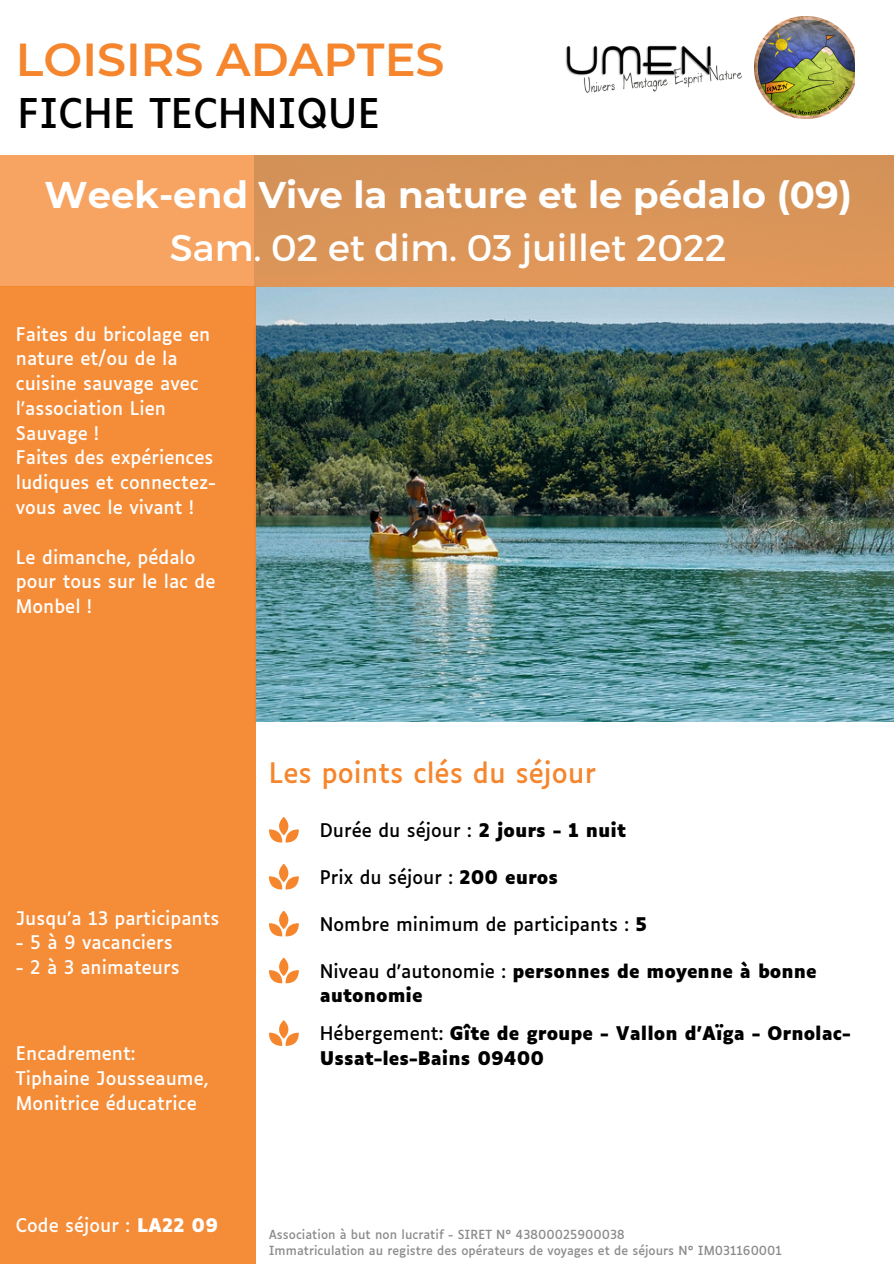
<style>
.page{position:relative;width:894px;height:1264px;background:#fff}
.page>*{position:absolute;margin:0;border:0;box-sizing:border-box;transform-origin:0 0}
.t1{font:600 46.05px "Montserrat";color:#f5862d}
.t2{font:39.15px "Luciole";color:#000}
.t3{font:700 37.05px "Montserrat";color:#fff}
.t4{font:37.05px "Montserrat";color:#fff}
.t5{font:27px "Luciole";color:#f5862d}
.t6{font:18px/24.8px "Luciole";color:#fff}
.t7{font:700 18px/24.8px "Luciole";color:#000}
.t8{font:18px "Luciole";color:#000}
.t9{font:12px "Luciole";color:#8a8b8a}
.s1{font-weight:700}
.s2{font-weight:400}
</style>
<div class="page">
<img style="left:256px;top:286px;width:637px;height:436px">
<svg style="left:0;top:155px;width:893px;height:131px;background:#e1985b"></svg>
<div style="left:0;top:286px;width:256px;height:977px;background:#f58c38"></div>
<img style="left:754px;top:17px;width:100px;height:101px">
<img style="left:565px;top:45px;width:177px;height:48px">
<svg style="left:269px;top:817px;width:30px;height:25px"></svg>
<svg style="left:269px;top:863px;width:30px;height:26px"></svg>
<svg style="left:269px;top:910px;width:30px;height:26px"></svg>
<svg style="left:269px;top:957px;width:30px;height:26px"></svg>
<svg style="left:269px;top:1020px;width:30px;height:25px"></svg>
<p class="t1" style="left:16px;top:32px;width:430px">LOISIRS ADAPTES</p>
<p class="t2" style="left:18px;top:97px;width:364px">FICHE TECHNIQUE</p>
<p class="t3" style="left:45px;top:172px;width:808px">Week-end Vive la nature et le pédalo (09)</p>
<p class="t4" style="left:170px;top:224px;width:558px">Sam. 02 et dim. 03 juillet 2022</p>
<p class="t6" style="left:16px;top:323px;width:196px">Faites du bricolage en nature et/ou de la cuisine sauvage avec l'association Lien<br>Sauvage !</p>
<p class="t6" style="left:16px;top:447px;width:202px">Faites des expériences ludiques et connectez&shy;vous avec le vivant !</p>
<p class="t6" style="left:16px;top:546px;width:201px">Le dimanche, pédalo pour tous sur le lac de<br>Monbel !</p>
<p class="t6" style="left:16px;top:907px;width:205px">Jusqu'a 13 participants</p>
<p class="t6" style="left:16px;top:932px;width:158px">- 5 à 9 vacanciers</p>
<p class="t6" style="left:16px;top:956px;width:165px">- 2 à 3 animateurs</p>
<p class="t6" style="left:16px;top:1042px;width:121px">Encadrement:</p>
<p class="t6" style="left:16px;top:1067px;width:194px">Tiphaine Jousseaume,<br>Monitrice éducatrice</p>
<p class="t6" style="left:16px;top:1214px;width:204px">Code séjour : <span class="s1">LA22 09</span></p>
<p class="t5" style="left:268px;top:761px;width:329px">Les points clés du séjour</p>
<p class="t8" style="left:320px;top:822px;width:307px">Durée du séjour : <span class="s1">2 jours - 1 nuit</span></p>
<p class="t8" style="left:320px;top:869px;width:239px">Prix du séjour : <span class="s1">200 euros</span></p>
<p class="t8" style="left:320px;top:916px;width:329px">Nombre minimum de participants : <span class="s1">5</span></p>
<p class="t7" style="left:320px;top:960px;width:498px"><span class="s2">Niveau d'autonomie :</span> personnes de moyenne à bonne</p>
<p class="t7" style="left:320px;top:984px;width:104px">autonomie</p>
<p class="t7" style="left:320px;top:1022px;width:532px"><span class="s2">Hébergement:</span> Gîte de groupe - Vallon d'Aïga - Ornolac-<br>Ussat-les-Bains 09400</p>
<p class="t9" style="left:268px;top:1229px;width:357px">Association à but non lucratif - SIRET N° 43800025900038</p>
<p class="t9" style="left:268px;top:1245px;width:514px">Immatriculation au registre des opérateurs de voyages et de séjours N° IM031160001</p>
</div>
